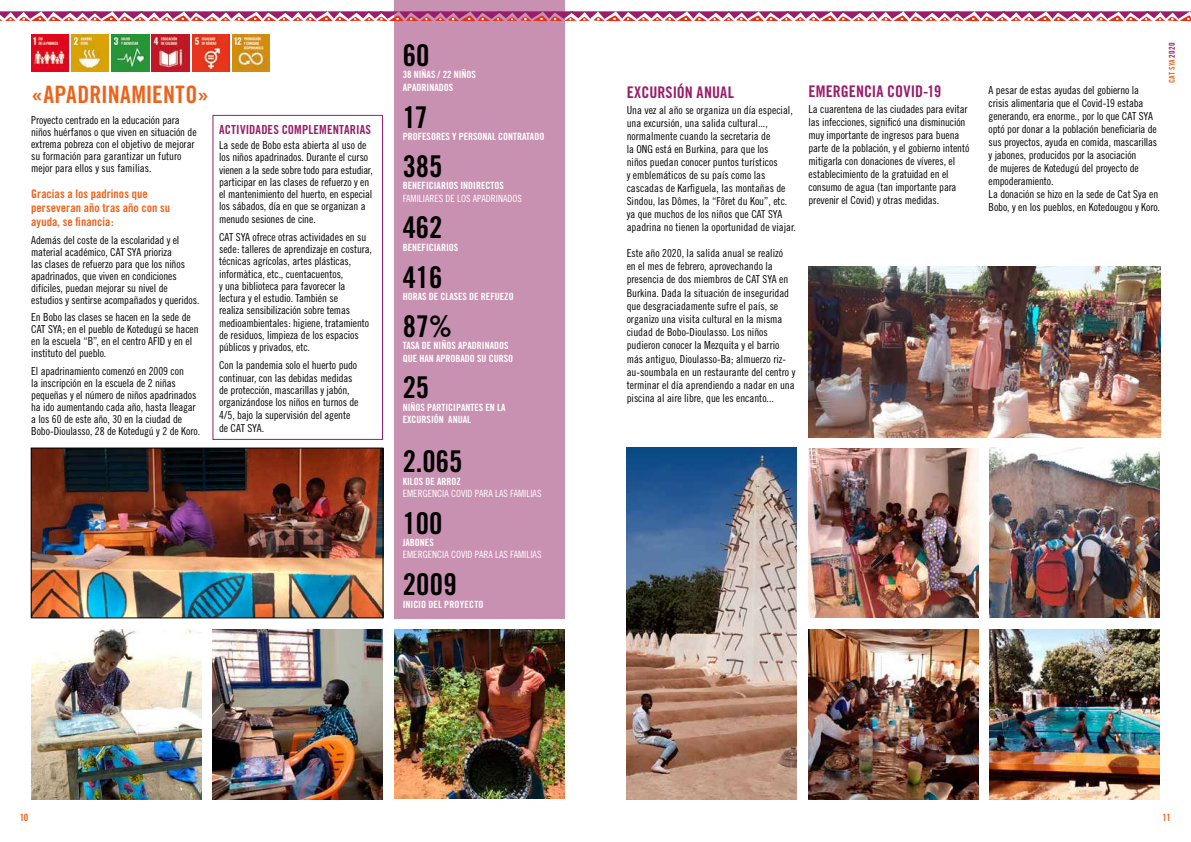
<style>
.page{position:relative;width:1191px;height:842px;background:#fff}
.page>*{position:absolute;margin:0;border:0;box-sizing:border-box;transform-origin:0 0}
.t1{font:30px "Trade Gothic Bold Cond Twenty";color:#000}
.t2{font:24px "Trade Gothic Bold Cond Twenty";letter-spacing:.005em;color:#ec631c}
.t3{font:16px "Trade Gothic Bold Cond Twenty";color:#991d6a}
.t4{font:12.5px "Trade Gothic Bold Cond Twenty";letter-spacing:.015em;color:#991d6a}
.t5{font:12px/14px "Trade Gothic Bold Cond Twenty";letter-spacing:.005em;color:#ec631c}
.t6{font:11px/13px "Trade Gothic Cond Eighteen";letter-spacing:-.005em;color:#000}
.t7{font:10px/12.3px "Trade Gothic Bold Cond Twenty";color:#fff}
.t8{font:10px "Trade Gothic Cond Eighteen";color:#fff}
.t9{font:10px "Trade Gothic Bold Cond Twenty";color:#ec631c}
.t10{font:8px "Trade Gothic Bold Cond Twenty";letter-spacing:.03em;color:#ec631c}
.s1{color:#991d6a}
</style>
<div class="page">
<div style="left:394px;top:0;width:170px;height:618px;background:#c991b1"></div>
<img style="left:808px;top:266px;width:352px;height:171px">
<div style="left:212px;top:115px;width:171px;height:325px;border:1px solid #991d6a"></div>
<img style="left:33px;top:450px;width:348px;height:166px">
<div style="left:31px;top:448px;width:352px;height:170px;border:1px solid #000"></div>
<img style="left:808px;top:448px;width:170px;height:170px">
<img style="left:808px;top:629px;width:170px;height:170px">
<img style="left:31px;top:629px;width:170px;height:170px">
<img style="left:989px;top:448px;width:170px;height:169px">
<img style="left:394px;top:629px;width:170px;height:169px">
<img style="left:626px;top:448px;width:171px;height:351px">
<img style="left:989px;top:629px;width:170px;height:170px">
<img style="left:31px;top:34px;width:38px;height:37px">
<img style="left:71px;top:34px;width:38px;height:37px">
<img style="left:112px;top:34px;width:37px;height:37px">
<img style="left:152px;top:34px;width:37px;height:37px">
<img style="left:192px;top:34px;width:37px;height:37px">
<img style="left:232px;top:34px;width:38px;height:37px">
<img style="left:213px;top:629px;width:170px;height:170px">
<svg style="left:0;top:11px;width:1191px;height:10px"></svg>
<h2 class="t2" style="left:31px;top:80px;width:180px">«APADRINAMIENTO»</h2>
<p class="t6" style="left:31px;top:114px;width:167px;line-height:12px">Proyecto centrado en la educación para niños huérfanos o que viven en situación de extrema pobreza con el objetivo de mejorar su formación para garantizar un futuro mejor para ellos y sus familias.</p>
<p class="t5" style="left:31px;top:187px;width:140px">Gracias a los padrinos que perseveran año tras año con su ayuda, se financia:</p>
<p class="t6" style="left:31px;top:234px;width:170px;line-height:12px">Además del coste de la escolaridad y el material académico, CAT SYA prioriza<br>las clases de refuerzo para que los niños apadrinados, que viven en condiciones difíciles, puedan mejorar su nivel de estudios y sentirse acompañados y queridos.</p>
<p class="t6" style="left:31px;top:311px;width:169px;line-height:12px">En Bobo las clases se hacen en la sede de CAT SYA; en el pueblo de Kotedugú se hacen en la escuela “B”, en el centro AFID y en el instituto del pueblo.</p>
<p class="t6" style="left:31px;top:365px;width:170px;line-height:12px">El apadrinamiento comenzó en 2009 con<br>la inscripción en la escuela de 2 niñas pequeñas y el número de niños apadrinados ha ido aumentando cada año, hasta lleagar a los 60 de este año, 30 en la ciudad de Bobo-Dioulasso, 28 de Kotedugú y 2 de Koro.</p>
<p class="t4" style="left:219px;top:122px;width:154px">ACTIVIDADES COMPLEMENTARIAS</p>
<p class="t6" style="left:219px;top:139px;width:155px;line-height:12.3px">La sede de Bobo esta abierta al uso de los niños apadrinados. Durante el curso vienen a la sede sobre todo para estudiar, participar en las clases de refuerzo y en el mantenimiento del huerto, en especial los sábados, día en que se organizan a menudo sesiones de cine.</p>
<p class="t6" style="left:219px;top:230px;width:154px;line-height:12.3px">CAT SYA ofrece otras actividades en su sede: talleres de aprendizaje en costura, técnicas agrícolas, artes plásticas, informàtica, etc., cuentacuentos,<br>y una biblioteca para favorecer la lectura y el estudio. También se<br>realiza sensibilización sobre temas medioambientales: higiene, tratamiento de residuos, limpieza de los espacios públicos y privados, etc.</p>
<p class="t6" style="left:219px;top:359px;width:141px;line-height:12.4px">Con la pandemia solo el huerto pudo continuar, con las debidas medidas de protección, mascarillas y jabón, organizándose los niños en turnos de<br>4/5, bajo la supervisión del agente de CAT SYA.</p>
<h1 class="t1" style="left:403px;top:37px;width:28px">60</h1>
<p class="t7" style="left:403px;top:69px;width:75px">38 NIÑAS / 22 NIÑOS<br>APADRINADOS</p>
<h1 class="t1" style="left:403px;top:99px;width:27px">17</h1>
<p class="t7" style="left:403px;top:130px;width:143px">PROFESORES Y PERSONAL CONTRATADO</p>
<h1 class="t1" style="left:403px;top:148px;width:41px">385</h1>
<p class="t7" style="left:403px;top:179px;width:103px">BENEFICIARIOS INDIRECTOS</p>
<p class="t8" style="left:403px;top:192px;width:121px">FAMILIARES DE LOS APADRINADOS</p>
<h1 class="t1" style="left:403px;top:209px;width:41px">462</h1>
<p class="t7" style="left:403px;top:241px;width:57px">BENEFICIARIOS</p>
<h1 class="t1" style="left:403px;top:259px;width:41px">416</h1>
<p class="t7" style="left:403px;top:290px;width:113px">HORAS DE CLASES DE REFUEZO</p>
<h1 class="t1" style="left:403px;top:308px;width:51px">87%</h1>
<p class="t7" style="left:403px;top:339px;width:112px">TASA DE NIÑOS APADRINADOS<br>QUE HAN APROBADO SU CURSO</p>
<h1 class="t1" style="left:403px;top:369px;width:28px">25</h1>
<p class="t7" style="left:403px;top:401px;width:104px">NIÑOS PARTICIPANTES EN LA<br>EXCURSIÓN ANUAL</p>
<h1 class="t1" style="left:403px;top:443px;width:61px">2.065</h1>
<p class="t7" style="left:403px;top:475px;width:60px">KILOS DE ARROZ</p>
<p class="t8" style="left:403px;top:487px;width:140px">EMERGENCIA COVID PARA LAS FAMILIAS</p>
<h1 class="t1" style="left:403px;top:505px;width:41px">100</h1>
<p class="t7" style="left:403px;top:536px;width:33px">JABONES</p>
<p class="t8" style="left:403px;top:549px;width:140px">EMERGENCIA COVID PARA LAS FAMILIAS</p>
<h1 class="t1" style="left:403px;top:566px;width:55px">2009</h1>
<p class="t7" style="left:403px;top:598px;width:82px">INICIO DEL PROYECTO</p>
<h3 class="t3" style="left:626px;top:82px;width:109px">EXCURSIÓN ANUAL</h3>
<p class="t6" style="left:626px;top:103px;width:171px">Una vez al año se organiza un día especial, una excursión, una salida cultural..., normalmente cuando la secretaria de<br>la ONG está en Burkina, para que los<br>niños puedan conocer puntos turísticos<br>y emblemáticos de su país como las cascadas de Karfiguela, las montañas de Sindou, las Dômes, la “Fôret du Kou”, etc. ya que muchos de los niños que CAT SYA apadrina no tienen la oportunidad de viajar.</p>
<p class="t6" style="left:626px;top:246px;width:170px">Este año 2020, la salida anual se realizó<br>en el mes de febrero, aprovechando la presencia de dos miembros de CAT SYA en Burkina. Dada la situación de inseguridad que desgraciadamente sufre el país, se organizo una visita cultural en la misma ciudad de Bobo-Dioulasso. Los niños pudieron conocer la Mezquita y el barrio más antiguo, Dioulasso-Ba; almuerzo riz&shy;au-soumbala en un restaurante del centro y terminar el día aprendiendo a nadar en una piscina al aire libre, que les encanto...</p>
<h3 class="t3" style="left:808px;top:82px;width:134px">EMERGENCIA COVID-19</h3>
<p class="t6" style="left:808px;top:103px;width:162px">La cuarentena de las ciudades para evitar las infecciones, significó una disminución muy importante de ingresos para buena parte de la población, y el gobierno intentó mitigarla con donaciones de víveres, el establecimiento de la gratuidad en el consumo de agua (tan importante para prevenir el Covid) y otras medidas.</p>
<p class="t6" style="left:988px;top:84px;width:173px">A pesar de estas ayudas del gobierno la crisis alimentaria que el Covid-19 estaba generando, era enorme., por lo que CAT SYA optó por donar a la población beneficiaria de sus proyectos, ayuda en comida, mascarillas y jabones, producidos por la asociación<br>de mujeres de Kotedugú del proyecto de empoderamiento.<br>La donación se hizo en la sede de Cat Sya en Bobo, y en los pueblos, en Kotedougou y Koro.</p>
<p class="t10" style="left:1167px;top:83px;width:42px;rotate:-90deg">CAT SYA <span class="s1">2020</span></p>
<p class="t9" style="left:20px;top:812px;width:10px">10</p>
<p class="t9" style="left:1162px;top:812px;width:10px">11</p>
</div>
